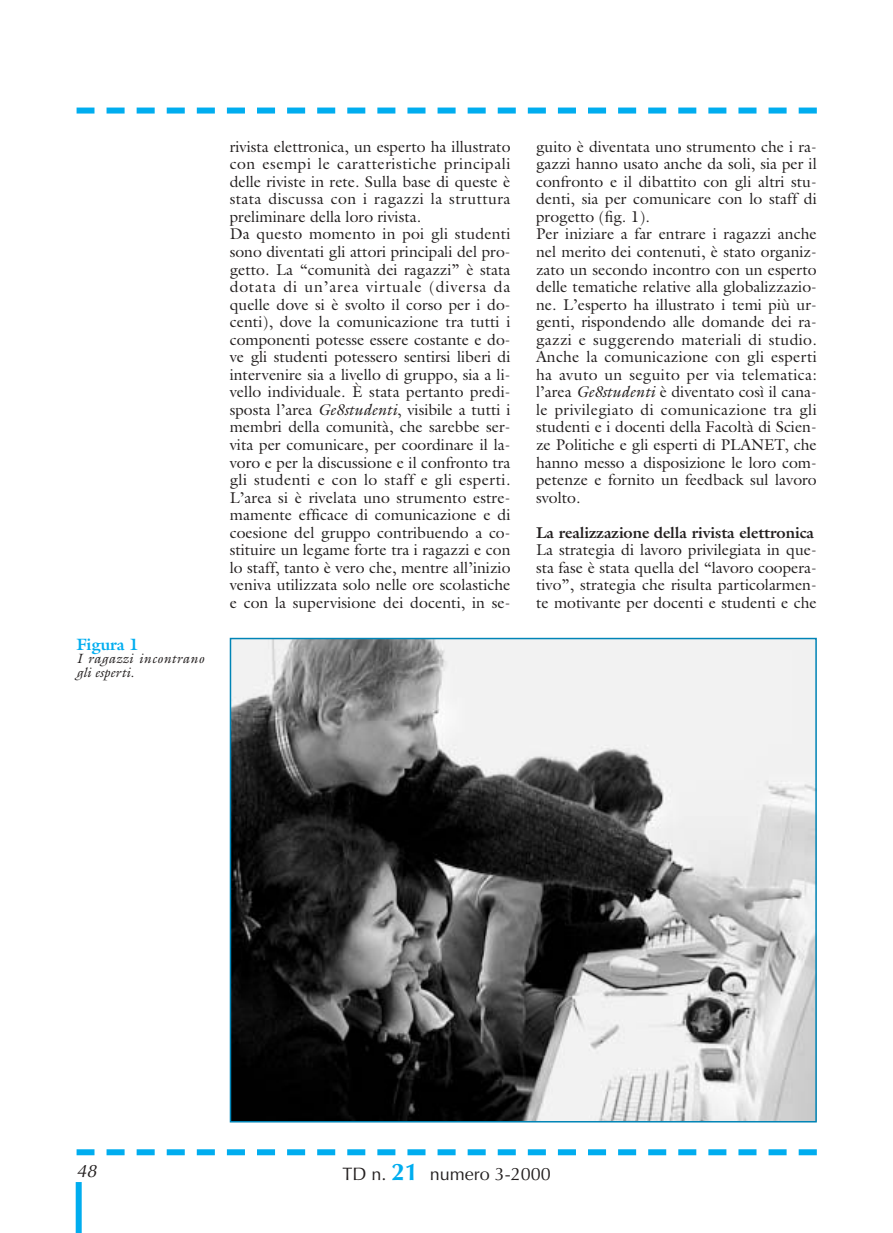
<style>
.page{position:relative;width:893px;height:1233px;background:#fff}
.page>*{position:absolute;margin:0;border:0;box-sizing:border-box;transform-origin:0 0}
.t1{font:18px "Optima";color:#231f1f}
.t2{font:italic 18px "Optima";color:#231f1f}
.t3{font:700 16.5px "Galliard";letter-spacing:-.01em;color:#00adef}
.t4{font:15.75px/17.5px "Galliard";color:#231f1f}
.t5{font:700 15.75px "Galliard";letter-spacing:-.005em;color:#231f1f}
.t6{font:italic 13.5px/13.5px "Galliard";letter-spacing:.03em;color:#231f1f}
.s1{font-style:italic}
.s2{font-weight:700;font-size:24px;color:#00adef}
</style>
<div class="page">
<div style="left:76px;top:1182px;width:6px;height:51px;background:#00adef"></div>
<svg style="left:94px;top:1149px;width:693px;height:6px"></svg>
<div style="left:77px;top:1149px;width:17px;height:6px;background:#00adef"></div>
<div style="left:798px;top:1149px;width:18px;height:6px;background:#00adef"></div>
<svg style="left:94px;top:108px;width:693px;height:6px"></svg>
<div style="left:77px;top:108px;width:17px;height:6px;background:#00adef"></div>
<div style="left:798px;top:108px;width:18px;height:6px;background:#00adef"></div>
<img style="left:233px;top:641px;width:580px;height:479px">
<div style="left:230px;top:638px;width:586px;height:485px;border:2px solid #0084b6"></div>
<p class="t3" style="left:77px;top:638px;width:64px">Figura 1</p>
<p class="t6" style="left:77px;top:653px;width:129px">I ragazzi incontrano gli esperti.</p>
<p class="t4" style="left:230px;top:139px;width:282px">rivista elettronica, un esperto ha illustrato con esempi le caratteristiche principali delle riviste in rete. Sulla base di queste è stata discussa con i ragazzi la struttura preliminare della loro rivista.<br>Da questo momento in poi gli studenti sono diventati gli attori principali del pro&shy;getto. La “comunità dei ragazzi” è stata dotata di un’area virtuale (diversa da quelle dove si è svolto il corso per i do&shy;centi), dove la comunicazione tra tutti i componenti potesse essere costante e do&shy;ve gli studenti potessero sentirsi liberi di intervenire sia a livello di gruppo, sia a li&shy;vello individuale. È stata pertanto predi&shy;sposta l’area <span class="s1">Ge8studenti</span>, visibile a tutti i membri della comunità, che sarebbe ser&shy;vita per comunicare, per coordinare il la&shy;voro e per la discussione e il confronto tra gli studenti e con lo staff e gli esperti.<br>L’area si è rivelata uno strumento estre&shy;mamente efficace di comunicazione e di coesione del gruppo contribuendo a co&shy;stituire un legame forte tra i ragazzi e con lo staff, tanto è vero che, mentre all’inizio veniva utilizzata solo nelle ore scolastiche e con la supervisione dei docenti, in se-</p>
<p class="t4" style="left:536px;top:139px;width:282px">guito è diventata uno strumento che i ra&shy;gazzi hanno usato anche da soli, sia per il confronto e il dibattito con gli altri stu&shy;denti, sia per comunicare con lo staff di progetto (fig. 1).<br>Per iniziare a far entrare i ragazzi anche nel merito dei contenuti, è stato organiz&shy;zato un secondo incontro con un esperto delle tematiche relative alla globalizzazio&shy;ne. L’esperto ha illustrato i temi più ur&shy;genti, rispondendo alle domande dei ra&shy;gazzi e suggerendo materiali di studio.<br>Anche la comunicazione con gli esperti ha avuto un seguito per via telematica: l’area <span class="s1">Ge8studenti</span> è diventato così il cana&shy;le privilegiato di comunicazione tra gli studenti e i docenti della Facoltà di Scien&shy;ze Politiche e gli esperti di PLANET, che hanno messo a disposizione le loro com&shy;petenze e fornito un feedback sul lavoro svolto.</p>
<p class="t5" style="left:536px;top:526px;width:279px">La realizzazione della rivista elettronica</p>
<p class="t4" style="left:536px;top:543px;width:282px;text-align:justify">La strategia di lavoro privilegiata in que&shy;sta fase è stata quella del “lavoro coopera&shy;tivo”, strategia che risulta particolarmen&shy;te motivante per docenti e studenti e che</p>
<p class="t2" style="left:77px;top:1164px;width:22px">48</p>
<p class="t1" style="left:342px;top:1167px;width:210px">TD n. <span class="s2">21</span> numero 3-2000</p>
</div>
